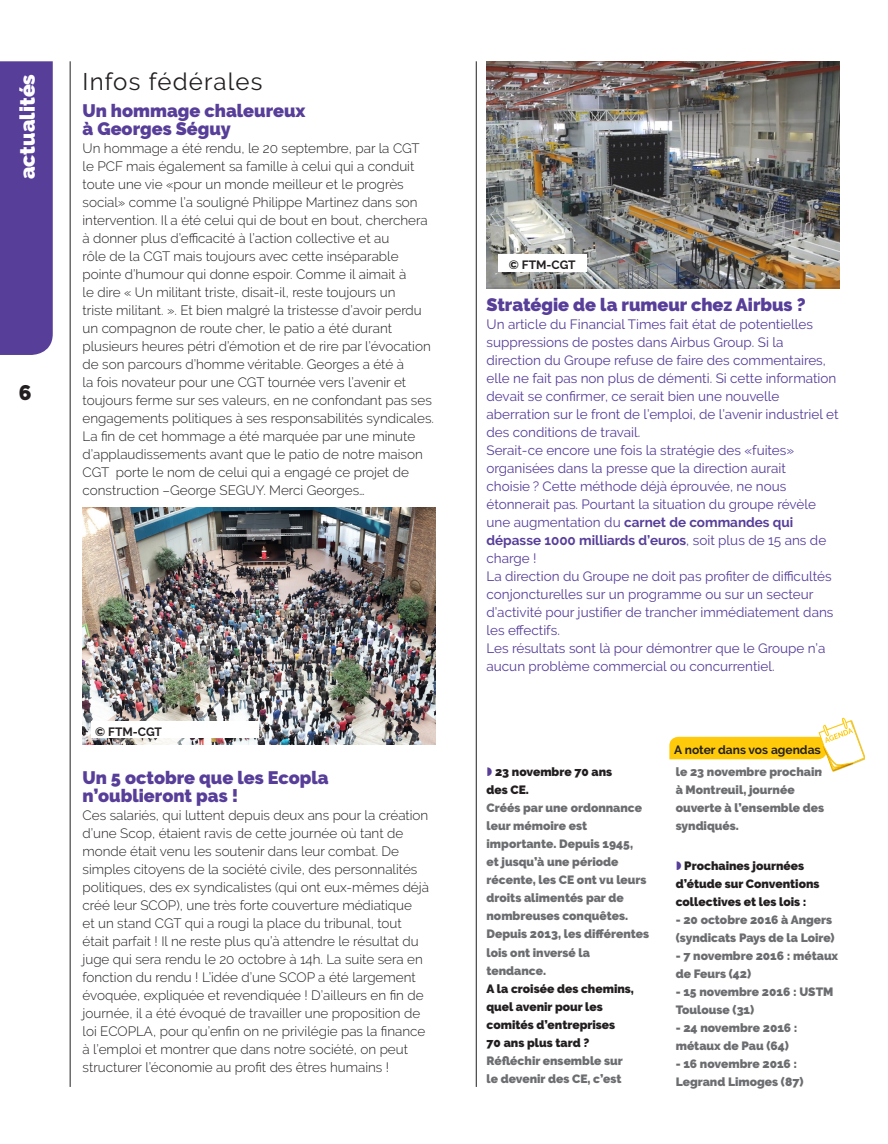
<style>
.page{position:relative;width:888px;height:1144px;background:#fff}
.page>*{position:absolute;margin:0;border:0;box-sizing:border-box;transform-origin:0 0}
.Surtitre{font:24px "Raleway";letter-spacing:.05em;color:#231f20}
.t1{font:900 21px "Raleway";color:#fff}
.t2{font:900 21px "Raleway";color:#231f20}
.Signatutre{font:900 18px "Raleway";color:#573e99}
.Brèves_Titre{font:900 18px "Raleway";color:#573e99}
.Brèves{font:900 18px "Raleway";color:#573e99}
.Brèves-2{font:300 13.5px/18px "Raleway";color:#231f20}
.Brèves-3{font:13.5px/18px "Raleway";color:#573e99}
.Brèves_Titre-2{font:13.5px/18px "Raleway";color:#573e99}
.Petite_Brève_Grise{font:900 12px/18px "Raleway";color:#6c6d70}
.Petite_Brève_Grise-2{font:900 12px/18px "Raleway";color:#231f20}
.t3{font:700 12px "Raleway";color:#231f20}
.s1{font-weight:700}
</style>
<div class="page">
<div style="left:0;top:61px;width:53px;height:294px;background:#573e99"></div>
<hr style="left:70px;top:61px;width:1px;height:1025px;background:#231f20">
<hr style="left:476px;top:61px;width:1px;height:1025px;background:#231f20">
<img style="left:83px;top:507px;width:352px;height:236px">
<img style="left:486px;top:61px;width:353px;height:227px">
<div style="left:91px;top:721px;width:168px;height:16px;background:#fff"></div>
<svg style="left:669px;top:717px;width:196px;height:54px"></svg>
<div style="left:498px;top:254px;width:88px;height:17px;background:#fff"></div>
<h2 class="t1" style="left:15px;top:179px;width:107px;rotate:-90deg">actualités</h2>
<h2 class="t2" style="left:19px;top:380px;width:14px">6</h2>
<p class="Surtitre" style="left:83px;top:68px;width:182px">Infos fédérales</p>
<p class="Brèves_Titre" style="left:83px;top:100px;width:225px">Un hommage chaleureux</p>
<p class="Brèves_Titre" style="left:83px;top:118px;width:150px">à Georges Séguy</p>
<p class="Brèves-2" style="left:83px;top:139px;width:353px">Un hommage a été rendu, le 20 septembre, par la CGT le PCF mais également sa famille à celui qui a conduit toute une vie «pour un monde meilleur et le progrès social» comme l’a souligné Philippe Martinez dans son intervention. Il a été celui qui de bout en bout, cherchera à donner plus d’efficacité à l’action collective et au<br>rôle de la CGT mais toujours avec cette inséparable pointe d’humour qui donne espoir. Comme il aimait à<br>le dire « Un militant triste, disait-il, reste toujours un<br>triste militant. ». Et bien malgré la tristesse d’avoir perdu un compagnon de route cher, le patio a été durant plusieurs heures pétri d’émotion et de rire par l’évocation de son parcours d’homme véritable. Georges a été à<br>la fois novateur pour une CGT tournée vers l’avenir et toujours ferme sur ses valeurs, en ne confondant pas ses engagements politiques à ses responsabilités syndicales.<br>La fin de cet hommage a été marquée par une minute d’applaudissements avant que le patio de notre maison CGT porte le nom de celui qui a engagé ce projet de construction –George SEGUY. Merci Georges…</p>
<p class="t3" style="left:95px;top:724px;width:68px">© FTM-CGT</p>
<p class="Signatutre" style="left:83px;top:766px;width:248px">Un 5 octobre que les Ecopla</p>
<p class="Signatutre" style="left:83px;top:784px;width:157px">n’oublieront pas !</p>
<p class="Brèves-2" style="left:83px;top:805px;width:348px">Ces salariés, qui luttent depuis deux ans pour la création d’une Scop, étaient ravis de cette journée où tant de monde était venu les soutenir dans leur combat. De simples citoyens de la société civile, des personnalités politiques, des ex syndicalistes (qui ont eux-mêmes déjà créé leur SCOP), une très forte couverture médiatique<br>et un stand CGT qui a rougi la place du tribunal, tout était parfait ! Il ne reste plus qu’à attendre le résultat du juge qui sera rendu le 20 octobre à 14h. La suite sera en fonction du rendu ! L’idée d’une SCOP a été largement évoquée, expliquée et revendiquée ! D’ailleurs en fin de journée, il a été évoqué de travailler une proposition de loi ECOPLA, pour qu’enfin on ne privilégie pas la finance à l’emploi et montrer que dans notre société, on peut structurer l’économie au profit des êtres humains !</p>
<p class="t3" style="left:509px;top:257px;width:68px">© FTM-CGT</p>
<p class="Brèves" style="left:486px;top:294px;width:321px">Stratégie de la rumeur chez Airbus ?</p>
<p class="Brèves-3" style="left:486px;top:315px;width:354px">Un article du Financial Times fait état de potentielles suppressions de postes dans Airbus Group. Si la direction du Groupe refuse de faire des commentaires, elle ne fait pas non plus de démenti. Si cette information devait se confirmer, ce serait bien une nouvelle aberration sur le front de l’emploi, de l’avenir industriel et des conditions de travail.</p>
<p class="Brèves-3" style="left:486px;top:441px;width:341px">Serait-ce encore une fois la stratégie des «fuites» organisées dans la presse que la direction aurait choisie ? Cette méthode déjà éprouvée, ne nous étonnerait pas. Pourtant la situation du groupe révèle une augmentation du <span class="s1">carnet de commandes qui dépasse 1000 milliards d’euros</span>, soit plus de 15 ans de charge !</p>
<p class="Brèves-3" style="left:486px;top:567px;width:348px">La direction du Groupe ne doit pas profiter de difficultés conjoncturelles sur un programme ou sur un secteur d’activité pour justifier de trancher immédiatement dans les effectifs.</p>
<p class="Brèves_Titre-2" style="left:486px;top:639px;width:340px">Les résultats sont là pour démontrer que le Groupe n’a aucun problème commercial ou concurrentiel.</p>
<p class="Petite_Brève_Grise-2" style="left:495px;top:762px;width:119px">23 novembre 70 ans</p>
<p class="Petite_Brève_Grise-2" style="left:486px;top:780px;width:44px">des CE.</p>
<p class="Petite_Brève_Grise" style="left:486px;top:798px;width:164px">Créés par une ordonnance leur mémoire est importante. Depuis 1945,<br>et jusqu’à une période récente, les CE ont vu leurs droits alimentés par de nombreuses conquêtes.<br>Depuis 2013, les différentes lois ont inversé la tendance.</p>
<p class="Petite_Brève_Grise-2" style="left:486px;top:978px;width:149px">A la croisée des chemins, quel avenir pour les comités d’entreprises</p>
<p class="Petite_Brève_Grise-2" style="left:486px;top:1032px;width:104px">70 ans plus tard ?</p>
<p class="Petite_Brève_Grise" style="left:486px;top:1050px;width:138px">Réfléchir ensemble sur le devenir des CE, c’est</p>
<p class="t3" style="left:674px;top:742px;width:148px">A noter dans vos agendas</p>
<p class="Petite_Brève_Grise" style="left:676px;top:762px;width:150px">le 23 novembre prochain à Montreuil, journée ouverte à l’ensemble des syndiqués.</p>
<p class="Petite_Brève_Grise-2" style="left:676px;top:856px;width:145px;text-indent:9px">Prochaines journées d’étude sur Conventions collectives et les lois :</p>
<p class="Petite_Brève_Grise" style="left:676px;top:910px;width:160px">- 20 octobre 2016 à Angers (syndicats Pays de la Loire)</p>
<p class="Petite_Brève_Grise" style="left:676px;top:946px;width:164px">- 7 novembre 2016 : métaux de Feurs (42)</p>
<p class="Petite_Brève_Grise" style="left:676px;top:982px;width:159px">- 15 novembre 2016 : USTM<br>Toulouse (31)</p>
<p class="Petite_Brève_Grise" style="left:676px;top:1018px;width:123px">- 24 novembre 2016 : métaux de Pau (64)</p>
<p class="Petite_Brève_Grise" style="left:676px;top:1054px;width:129px">- 16 novembre 2016 :<br>Legrand Limoges (87)</p>
</div>
